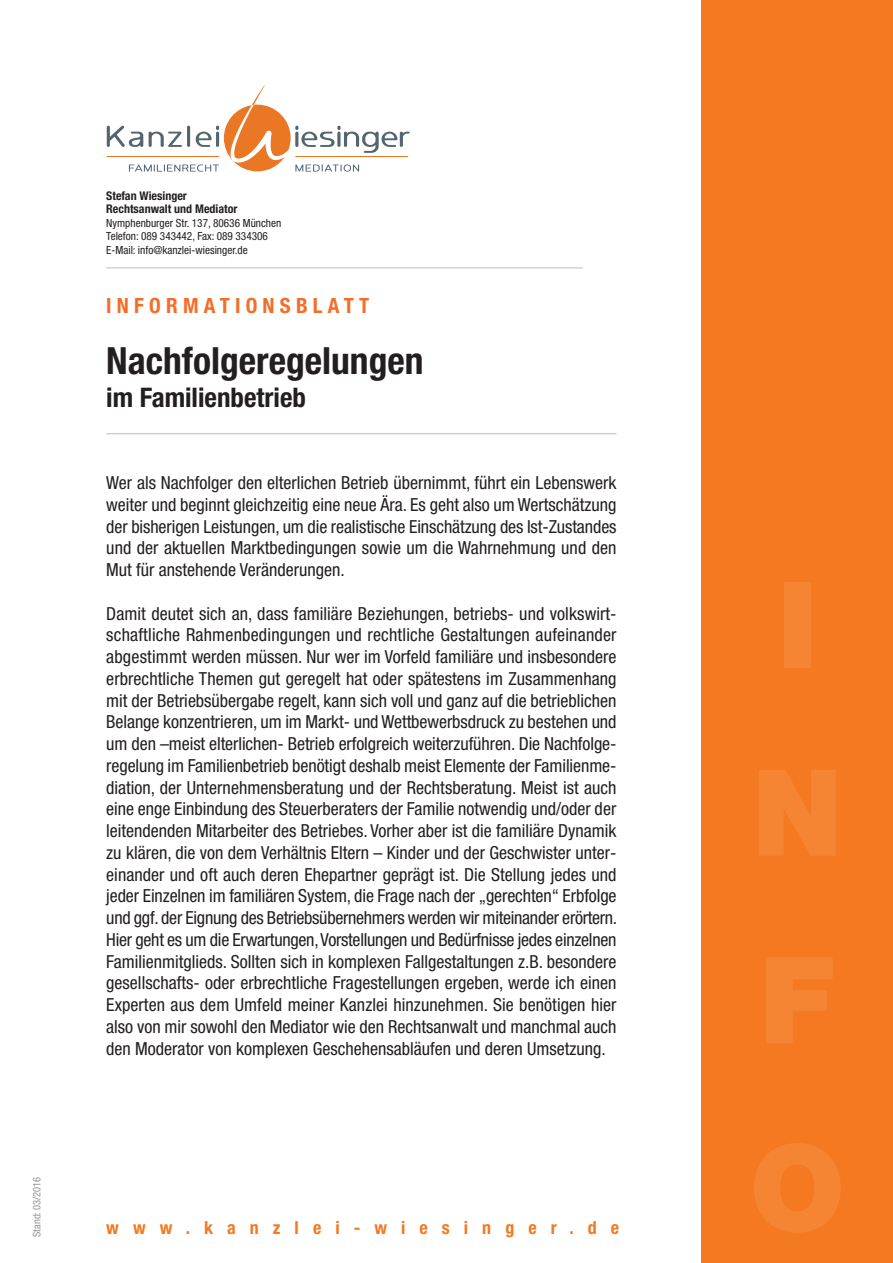
<style>
.page{position:relative;width:893px;height:1263px;background:#fff}
.page>*{position:absolute;margin:0;border:0;box-sizing:border-box;transform-origin:0 0}
.t1{font:700 condensed 37.5px "Helvetica Neue";color:#231f20}
.t2{font:700 condensed 27px "Helvetica Neue";color:#231f20}
.t3{font:700 condensed 21px "Helvetica Neue";letter-spacing:.25em;color:#f36e2a}
.t4{font:condensed 18px/21.8px "Helvetica Neue";color:#231f20;text-align:justify}
.t5{font:700 condensed 18px "Helvetica Neue";letter-spacing:.78em;color:#f47921}
.t6{font:700 condensed 12px/13.5px "Helvetica Neue";color:#231f20}
.t7{font:condensed 11.25px/13.5px "Helvetica Neue";color:#231f20}
.t8{font:condensed 10.5px "Helvetica Neue";color:#939598}
</style>
<div class="page">
<hr style="left:106px;top:267px;width:477px;height:1px;background:#bcbdc0">
<hr style="left:106px;top:433px;width:511px;height:1px;background:#bcbdc0">
<svg style="left:107px;top:85px;width:303px;height:87px"></svg>
<hr style="left:107px;top:156px;width:112px;height:1px;background:#ea7724">
<hr style="left:296px;top:156px;width:112px;height:1px;background:#ea7724">
<div style="left:702px;top:0;width:191px;height:1263px;background:#f47921"></div>
<p class="t8" style="left:33px;top:1237px;width:62px;rotate:-90deg">Stand: 03/2016</p>
<p class="t6" style="left:106px;top:190px;width:133px">Stefan Wiesinger<br>Rechtsanwalt und Mediator</p>
<p class="t7" style="left:106px;top:217px;width:176px">Nymphenburger Str. 137, 80636 München<br>Telefon: 089 343442, Fax: 089 334306<br>E-Mail: info@kanzlei-wiesinger.de</p>
<p class="t3" style="left:106px;top:298px;width:264px">INFORMATIONSBLATT</p>
<h1 class="t1" style="left:106px;top:347px;width:319px">Nachfolgeregelungen</h1>
<h2 class="t2" style="left:106px;top:387px;width:201px">im Familienbetrieb</h2>
<p class="t4" style="left:106px;top:473px;width:512px">Wer als Nachfolger den elterlichen Betrieb übernimmt, führt ein Lebenswerk weiter und beginnt gleichzeitig eine neue Ära. Es geht also um Wertschätzung der bisherigen Leistungen, um die realistische Einschätzung des Ist-Zustandes und der aktuellen Marktbedingungen sowie um die Wahrnehmung und den Mut für anstehende Veränderungen.</p>
<p class="t4" style="left:106px;top:604px;width:512px">Damit deutet sich an, dass familiäre Beziehungen, betriebs- und volkswirt&shy;schaftliche Rahmenbedingungen und rechtliche Gestaltungen aufeinander abgestimmt werden müssen. Nur wer im Vorfeld familiäre und insbesondere erbrechtliche Themen gut geregelt hat oder spätestens im Zusammenhang mit der Betriebsübergabe regelt, kann sich voll und ganz auf die betrieblichen Belange konzentrieren, um im Markt- und Wettbewerbsdruck zu bestehen und um den –meist elterlichen- Betrieb erfolgreich weiterzuführen. Die Nachfolge&shy;regelung im Familienbetrieb benötigt deshalb meist Elemente der Familienme&shy;diation, der Unternehmensberatung und der Rechtsberatung. Meist ist auch eine enge Einbindung des Steuerberaters der Familie notwendig und/oder der leitendenden Mitarbeiter des Betriebes. Vorher aber ist die familiäre Dynamik zu klären, die von dem Verhältnis Eltern – Kinder und der Geschwister unter&shy;einander und oft auch deren Ehepartner geprägt ist. Die Stellung jedes und jeder Einzelnen im familiären System, die Frage nach der „gerechten“ Erbfolge und ggf. der Eignung des Betriebsübernehmers werden wir miteinander erörtern.<br>Hier geht es um die Erwartungen,Vorstellungen und Bedürfnisse jedes einzelnen Familienmitglieds. Sollten sich in komplexen Fallgestaltungen z.B. besondere gesellschafts- oder erbrechtliche Fragestellungen ergeben, werde ich einen Experten aus dem Umfeld meiner Kanzlei hinzunehmen. Sie benötigen hier also von mir sowohl den Mediator wie den Rechtsanwalt und manchmal auch den Moderator von komplexen Geschehensabläufen und deren Umsetzung.</p>
<p class="t5" style="left:106px;top:1212px;width:514px">www.kanzlei-wiesinger.de</p>
</div>
